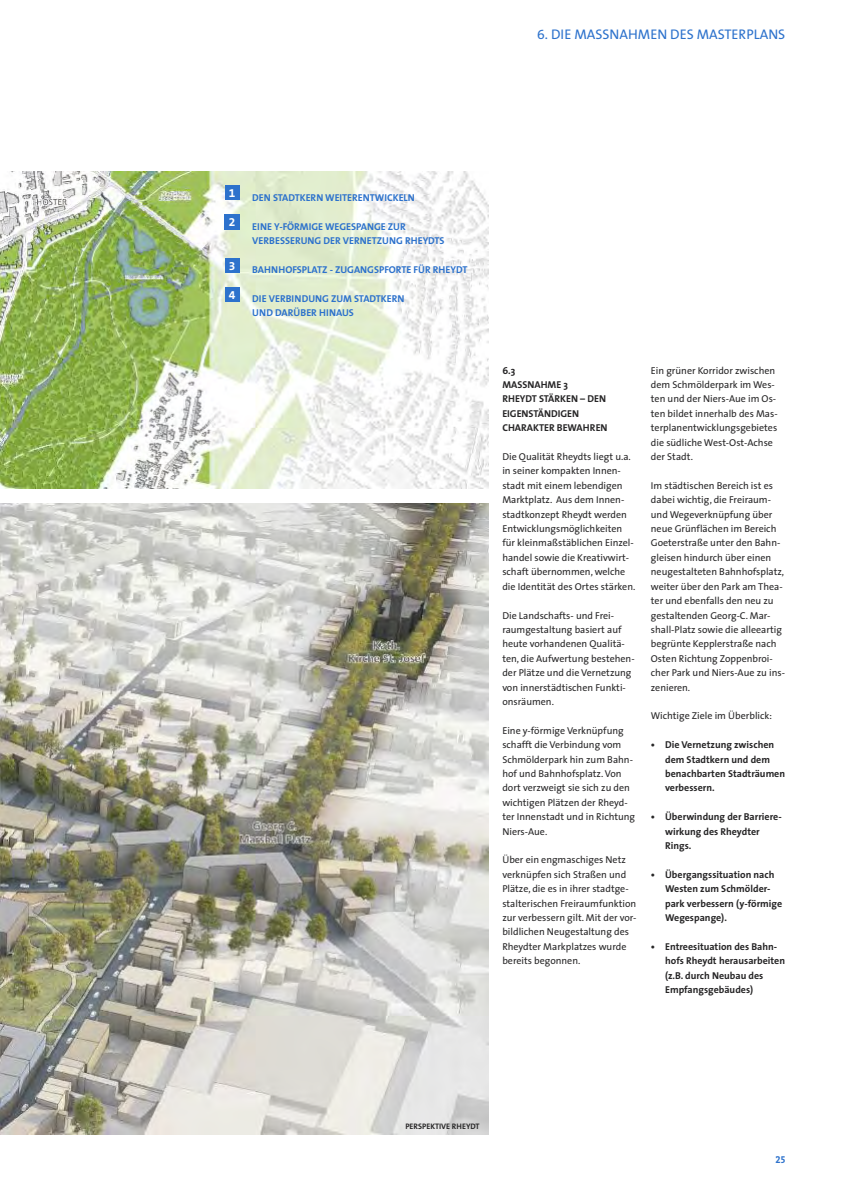
<style>
.page{position:relative;width:842px;height:1191px;background:#fff}
.page>*{position:absolute;margin:0;border:0;box-sizing:border-box;transform-origin:0 0}
.t1{font:14px "The Sans B5 Plain";color:#2d72cc}
.t2{font:700 12px "The Sans B7";color:#fff}
.t3{font:10px/14.4px "The Sans";color:#272627}
.t4{font:700 10px/14.4px "The Sans";color:#272627}
.t5{font:700 10px/14.4px "The Sans";color:#2d72cc}
.t6{font:10px "The Serif Bold Caps";color:#2d72cc}
.t7{font:700 8px "The Sans B7";color:#272627}
</style>
<div class="page">
<img style="left:0;top:172px;width:488px;height:317px">
<div style="left:225px;top:185px;width:15px;height:15px;background:#2d72cc"></div>
<div style="left:225px;top:214px;width:15px;height:15px;background:#2d72cc"></div>
<div style="left:225px;top:258px;width:15px;height:15px;background:#2d72cc"></div>
<div style="left:225px;top:287px;width:15px;height:15px;background:#2d72cc"></div>
<img style="left:0;top:503px;width:488px;height:631px">
<h1 class="t1" style="left:537px;top:27px;width:250px">6. DIE MASSNAHMEN DES MASTERPLANS</h1>
<p class="t2" style="left:229px;top:187px;width:8px">1</p>
<p class="t2" style="left:229px;top:215px;width:8px">2</p>
<p class="t2" style="left:229px;top:259px;width:8px">3</p>
<p class="t2" style="left:229px;top:288px;width:8px">4</p>
<p class="t5" style="left:252px;top:191px;width:164px">DEN STADTKERN WEITERENTWICKELN</p>
<p class="t5" style="left:252px;top:220px;width:194px">EINE Y-FÖRMIGE WEGESPANGE ZUR<br>VERBESSERUNG DER VERNETZUNG RHEYDTS</p>
<p class="t5" style="left:252px;top:263px;width:217px">BAHNHOFSPLATZ - ZUGANGSPFORTE FÜR RHEYDT</p>
<p class="t5" style="left:252px;top:292px;width:154px">DIE VERBINDUNG ZUM STADTKERN<br>UND DARÜBER HINAUS</p>
<p class="t4" style="left:502px;top:364px;width:107px">6.3<br>MASSNAHME 3<br>RHEYDT STÄRKEN – DEN<br>EIGENSTÄNDIGEN<br>CHARAKTER BEWAHREN</p>
<p class="t3" style="left:502px;top:450px;width:134px">Die Qualität Rheydts liegt u.a. in seiner kompakten Innen&shy;stadt mit einem lebendigen<br>Marktplatz. Aus dem Innen&shy;stadtkonzept Rheydt werden<br>Entwicklungsmöglichkeiten für kleinmaßstäblichen Einzel&shy;handel sowie die Kreativwirt&shy;schaft übernommen, welche die Identität des Ortes stärken.</p>
<p class="t3" style="left:502px;top:609px;width:134px">Die Landschafts- und Frei&shy;raumgestaltung basiert auf heute vorhandenen Qualitä&shy;ten, die Aufwertung bestehen&shy;der Plätze und die Vernetzung von innerstädtischen Funkti&shy;onsräumen.</p>
<p class="t3" style="left:502px;top:724px;width:134px">Eine y-förmige Verknüpfung schafft die Verbindung vom<br>Schmölderpark hin zum Bahn&shy;hof und Bahnhofsplatz. Von dort verzweigt sie sich zu den wichtigen Plätzen der Rheyd&shy;ter Innenstadt und in Richtung<br>Niers-Aue.</p>
<p class="t3" style="left:502px;top:853px;width:136px">Über ein engmaschiges Netz verknüpfen sich Straßen und<br>Plätze, die es in ihrer stadtge&shy;stalterischen Freiraumfunktion zur verbessern gilt. Mit der vor&shy;bildlichen Neugestaltung des<br>Rheydter Markplatzes wurde bereits begonnen.</p>
<p class="t3" style="left:651px;top:364px;width:128px">Ein grüner Korridor zwischen dem Schmölderpark im Wes&shy;ten und der Niers-Aue im Os&shy;ten bildet innerhalb des Mas&shy;terplanentwicklungsgebietes die südliche West-Ost-Achse der Stadt.</p>
<p class="t3" style="left:651px;top:479px;width:136px">Im städtischen Bereich ist es dabei wichtig, die Freiraum&shy;und Wegeverknüpfung über neue Grünflächen im Bereich<br>Goeterstraße unter den Bahn&shy;gleisen hindurch über einen neugestalteten Bahnhofsplatz, weiter über den Park am Thea&shy;ter und ebenfalls den neu zu gestaltenden Georg-C. Mar&shy;shall-Platz sowie die alleeartig begrünte Kepplerstraße nach<br>Osten Richtung Zoppenbroi&shy;cher Park und Niers-Aue zu ins - zenieren.</p>
<p class="t3" style="left:651px;top:709px;width:123px">Wichtige Ziele im Überblick:</p>
<p class="t4" style="left:665px;top:738px;width:122px;text-indent:-14px">• Die Vernetzung zwischen dem Stadtkern und dem benachbarten Stadträumen verbessern.</p>
<p class="t4" style="left:665px;top:810px;width:118px;text-indent:-14px">• Überwindung der Barriere&shy;wirkung des Rheydter<br>Rings.</p>
<p class="t4" style="left:665px;top:868px;width:119px;text-indent:-14px">• Übergangssituation nach<br>Westen zum Schmölder&shy;park verbessern (y-förmige<br>Wegespange).</p>
<p class="t4" style="left:665px;top:940px;width:122px;text-indent:-14px">• Entreesituation des Bahn&shy;hofs Rheydt herausarbeiten (z.B. durch Neubau des<br>Empfangsgebäudes)</p>
<p class="t7" style="left:405px;top:1121px;width:76px">PERSPEKTIVE RHEYDT</p>
<p class="t6" style="left:775px;top:1155px;width:11px">25</p>
</div>
